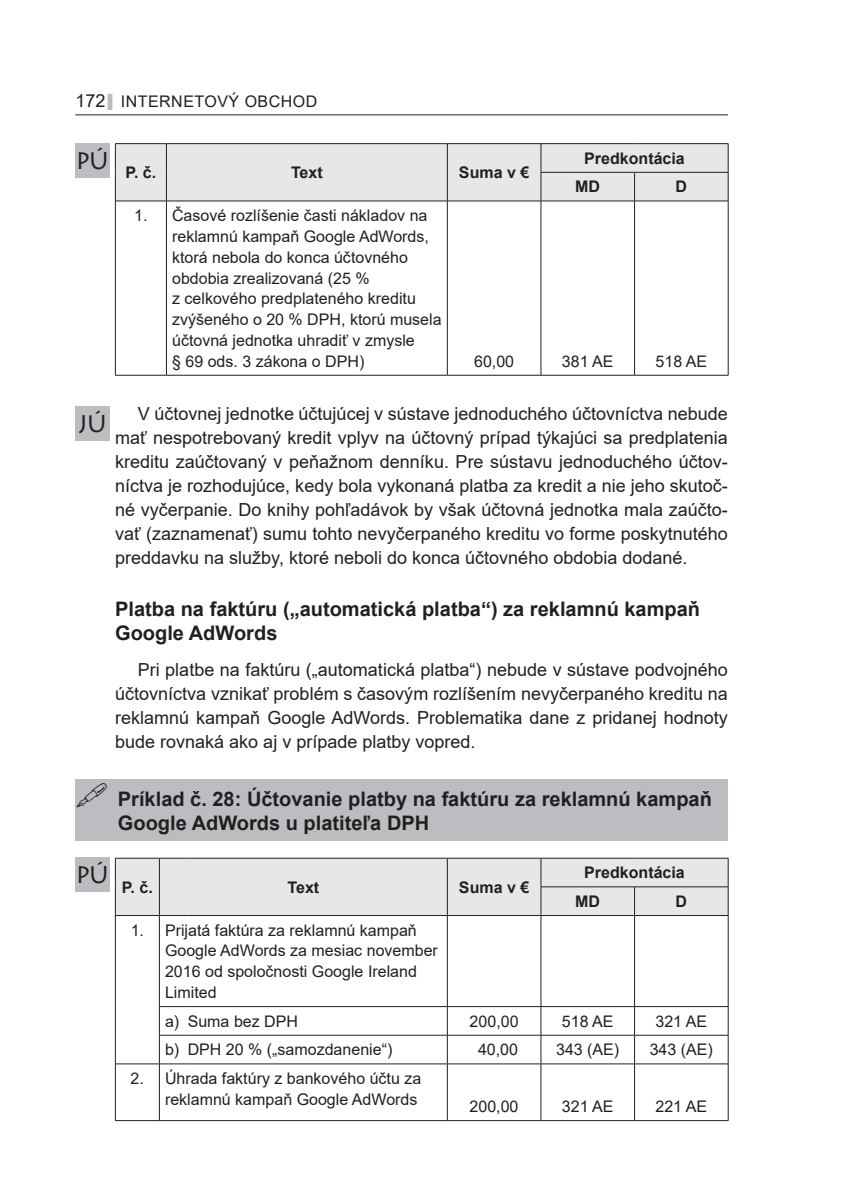
<style>
.page{position:relative;width:843px;height:1194px;background:#fff}
.page>*{position:absolute;margin:0;border:0;box-sizing:border-box;transform-origin:0 0}
.t1{font:24px "Lithos Pro";color:#231f20}
.t2{font:700 20px/24px "Arial";color:#231f20}
.t3{font:18px/24px "Arial";color:#231f20;text-align:justify}
.t4{font:16px/20.8px "Arial";color:#231f20}
.t5{font:700 16px/28.6px "Arial";color:#231f20}
.t6{font:16px "Arial";letter-spacing:.03em;color:#231f20}
.s1{font-size:18px}
.s2{font-family:"Bauhaus 93";font-size:24px;color:#bcbdc0}
</style>
<div class="page">
<hr style="left:75px;top:114px;width:652px;height:1px;background:#231f20">
<div style="left:75px;top:780px;width:34px;height:61px;background:#bcbdc0"></div>
<div style="left:108px;top:780px;width:619px;height:61px;background:#bcbdc0"></div>
<hr style="left:166px;top:201px;width:1px;height:174px;background:#231f20">
<hr style="left:447px;top:201px;width:1px;height:174px;background:#231f20">
<hr style="left:540px;top:201px;width:1px;height:174px;background:#231f20">
<hr style="left:634px;top:201px;width:1px;height:174px;background:#231f20">
<hr style="left:115px;top:143px;width:51px;height:1px;background:#231f20">
<hr style="left:166px;top:143px;width:281px;height:1px;background:#231f20">
<hr style="left:447px;top:143px;width:94px;height:1px;background:#231f20">
<hr style="left:541px;top:143px;width:93px;height:1px;background:#231f20">
<hr style="left:634px;top:143px;width:94px;height:1px;background:#231f20">
<div style="left:115px;top:144px;width:613px;height:57px;background:#e6e7e9"></div>
<hr style="left:115px;top:201px;width:51px;height:1px;background:#231f20">
<hr style="left:115px;top:201px;width:1px;height:174px;background:#231f20">
<hr style="left:166px;top:201px;width:281px;height:1px;background:#231f20">
<hr style="left:447px;top:201px;width:94px;height:1px;background:#231f20">
<hr style="left:541px;top:201px;width:93px;height:1px;background:#231f20">
<hr style="left:634px;top:201px;width:94px;height:1px;background:#231f20">
<hr style="left:727px;top:201px;width:1px;height:174px;background:#231f20">
<hr style="left:115px;top:375px;width:51px;height:1px;background:#231f20">
<hr style="left:166px;top:375px;width:281px;height:1px;background:#231f20">
<hr style="left:447px;top:375px;width:94px;height:1px;background:#231f20">
<hr style="left:541px;top:375px;width:93px;height:1px;background:#231f20">
<hr style="left:634px;top:375px;width:94px;height:1px;background:#231f20">
<hr style="left:159px;top:916px;width:1px;height:90px;background:#231f20">
<hr style="left:447px;top:916px;width:1px;height:90px;background:#231f20">
<hr style="left:540px;top:916px;width:1px;height:90px;background:#231f20">
<hr style="left:634px;top:916px;width:1px;height:90px;background:#231f20">
<hr style="left:188px;top:1006px;width:259px;height:1px;background:#231f20">
<hr style="left:447px;top:1006px;width:94px;height:1px;background:#231f20">
<hr style="left:541px;top:1006px;width:93px;height:1px;background:#231f20">
<hr style="left:634px;top:1006px;width:94px;height:1px;background:#231f20">
<hr style="left:188px;top:1035px;width:259px;height:1px;background:#231f20">
<hr style="left:447px;top:1035px;width:94px;height:1px;background:#231f20">
<svg style="left:447px;top:1007px;width:1px;height:56px"></svg>
<hr style="left:541px;top:1035px;width:93px;height:1px;background:#231f20">
<svg style="left:540px;top:1007px;width:1px;height:56px"></svg>
<hr style="left:634px;top:1035px;width:94px;height:1px;background:#231f20">
<svg style="left:634px;top:1007px;width:1px;height:56px"></svg>
<hr style="left:115px;top:1063px;width:44px;height:1px;background:#231f20">
<svg style="left:159px;top:1006px;width:29px;height:58px"></svg>
<hr style="left:159px;top:1064px;width:1px;height:56px;background:#231f20">
<hr style="left:188px;top:1063px;width:259px;height:1px;background:#231f20">
<hr style="left:447px;top:1063px;width:94px;height:1px;background:#231f20">
<hr style="left:447px;top:1064px;width:1px;height:56px;background:#231f20">
<hr style="left:541px;top:1063px;width:93px;height:1px;background:#231f20">
<hr style="left:540px;top:1064px;width:1px;height:56px;background:#231f20">
<hr style="left:634px;top:1063px;width:94px;height:1px;background:#231f20">
<hr style="left:634px;top:1064px;width:1px;height:56px;background:#231f20">
<hr style="left:115px;top:916px;width:1px;height:90px;background:#231f20">
<hr style="left:727px;top:916px;width:1px;height:90px;background:#231f20">
<svg style="left:115px;top:1006px;width:1px;height:58px"></svg>
<svg style="left:727px;top:1007px;width:1px;height:57px"></svg>
<hr style="left:115px;top:1064px;width:1px;height:56px;background:#231f20">
<hr style="left:727px;top:1064px;width:1px;height:56px;background:#231f20">
<hr style="left:115px;top:1120px;width:44px;height:1px;background:#231f20">
<svg style="left:159px;top:1120px;width:29px;height:1px"></svg>
<hr style="left:188px;top:1120px;width:259px;height:1px;background:#231f20">
<hr style="left:447px;top:1120px;width:94px;height:1px;background:#231f20">
<hr style="left:541px;top:1120px;width:93px;height:1px;background:#231f20">
<hr style="left:634px;top:1120px;width:94px;height:1px;background:#231f20">
<div style="left:115px;top:858px;width:613px;height:58px;background:#e6e7e9"></div>
<hr style="left:188px;top:915px;width:259px;height:1px;background:#231f20">
<hr style="left:447px;top:915px;width:94px;height:1px;background:#231f20">
<hr style="left:541px;top:915px;width:93px;height:1px;background:#231f20">
<hr style="left:634px;top:915px;width:94px;height:1px;background:#231f20">
<div style="left:75px;top:143px;width:34px;height:34px;background:#bcbdc0"></div>
<div style="left:75px;top:857px;width:34px;height:34px;background:#bcbdc0"></div>
<div style="left:75px;top:406px;width:34px;height:34px;background:#bcbdc0"></div>
<p class="t6" style="left:75px;top:90px;width:243px"><span class="s1">172</span><span class="s2">I</span> INTERNETOVÝ OBCHOD</p>
<h1 class="t1" style="left:75px;top:147px;width:35px">PÚ</h1>
<p class="t5" style="left:125px;top:158px;width:32px">P. č.</p>
<p class="t5" style="left:291px;top:158px;width:33px">Text</p>
<p class="t5" style="left:459px;top:158px;width:72px">Suma v €</p>
<p class="t5" style="left:575px;top:144px;width:111px;text-indent:9px">Predkontácia<br>MD</p>
<p class="t5" style="left:675px;top:173px;width:13px">D</p>
<h1 class="t1" style="left:78px;top:410px;width:30px">JÚ</h1>
<p class="t4" style="left:172px;top:205px;width:271px;text-indent:-38px">1. Časové rozlíšenie časti nákladov na reklamnú kampaň Google AdWords, ktorá nebola do konca účtovného obdobia zrealizovaná (25 %<br>z celkového predplateného kreditu zvýšeného o 20 % DPH, ktorú musela účtovná jednotka uhradiť v zmysle<br>§ 69 ods. 3 zákona o DPH)</p>
<p class="t4" style="left:474px;top:351px;width:42px">60,00</p>
<p class="t4" style="left:562px;top:351px;width:53px">381 AE</p>
<p class="t4" style="left:655px;top:351px;width:53px">518 AE</p>
<p class="t3" style="left:115px;top:401px;width:614px;text-indent:23px">V účtovnej jednotke účtujúcej v sústave jednoduchého účtovníctva nebude mať nespotrebovaný kredit vplyv na účtovný prípad týkajúci sa predplatenia kreditu zaúčtovaný v peňažnom denníku. Pre sústavu jednoduchého účtov&shy;níctva je rozhodujúce, kedy bola vykonaná platba za kredit a nie jeho skutoč&shy;né vyčerpanie. Do knihy pohľadávok by však účtovná jednotka mala zaúčto&shy;vať (zaznamenať) sumu tohto nevyčerpaného kreditu vo forme poskytnutého preddavku na služby, ktoré neboli do konca účtovného obdobia dodané.</p>
<p class="t2" style="left:115px;top:597px;width:586px">Platba na faktúru („automatická platba“) za reklamnú kampaň<br>Google AdWords</p>
<p class="t3" style="left:115px;top:657px;width:614px;text-indent:23px">Pri platbe na faktúru („automatická platba“) nebude v sústave podvojného účtovníctva vznikať problém s časovým rozlíšením nevyčerpaného kreditu na reklamnú kampaň Google AdWords. Problematika dane z pridanej hodnoty bude rovnaká ako aj v prípade platby vopred.</p>
<p class="t2" style="left:118px;top:787px;width:595px">Príklad č. 28: Účtovanie platby na faktúru za reklamnú kampaň<br>Google AdWords u platiteľa DPH</p>
<h1 class="t1" style="left:75px;top:861px;width:35px">PÚ</h1>
<p class="t5" style="left:122px;top:873px;width:32px">P. č.</p>
<p class="t5" style="left:287px;top:873px;width:33px">Text</p>
<p class="t5" style="left:459px;top:873px;width:72px">Suma v €</p>
<p class="t5" style="left:575px;top:859px;width:111px;text-indent:9px">Predkontácia<br>MD</p>
<p class="t5" style="left:675px;top:887px;width:13px">D</p>
<p class="t4" style="left:165px;top:919px;width:274px;text-indent:-34px">1. Prijatá faktúra za reklamnú kampaň<br>Google AdWords za mesiac november<br>2016 od spoločnosti Google Ireland<br>Limited</p>
<p class="t4" style="left:165px;top:1010px;width:134px">a) Suma bez DPH</p>
<p class="t4" style="left:469px;top:1010px;width:50px">200,00</p>
<p class="t4" style="left:561px;top:1010px;width:53px">518 AE</p>
<p class="t4" style="left:655px;top:1010px;width:53px">321 AE</p>
<p class="t4" style="left:165px;top:1039px;width:229px">b) DPH 20 % („samozdanenie“)</p>
<p class="t4" style="left:478px;top:1039px;width:42px">40,00</p>
<p class="t4" style="left:556px;top:1039px;width:65px">343 (AE)</p>
<p class="t4" style="left:649px;top:1039px;width:65px">343 (AE)</p>
<p class="t4" style="left:131px;top:1068px;width:292px;text-align:right">2. Úhrada faktúry z bankového účtu za reklamnú kampaň Google AdWords</p>
<p class="t4" style="left:469px;top:1096px;width:50px">200,00</p>
<p class="t4" style="left:561px;top:1096px;width:53px">321 AE</p>
<p class="t4" style="left:655px;top:1096px;width:53px">221 AE</p>
</div>
